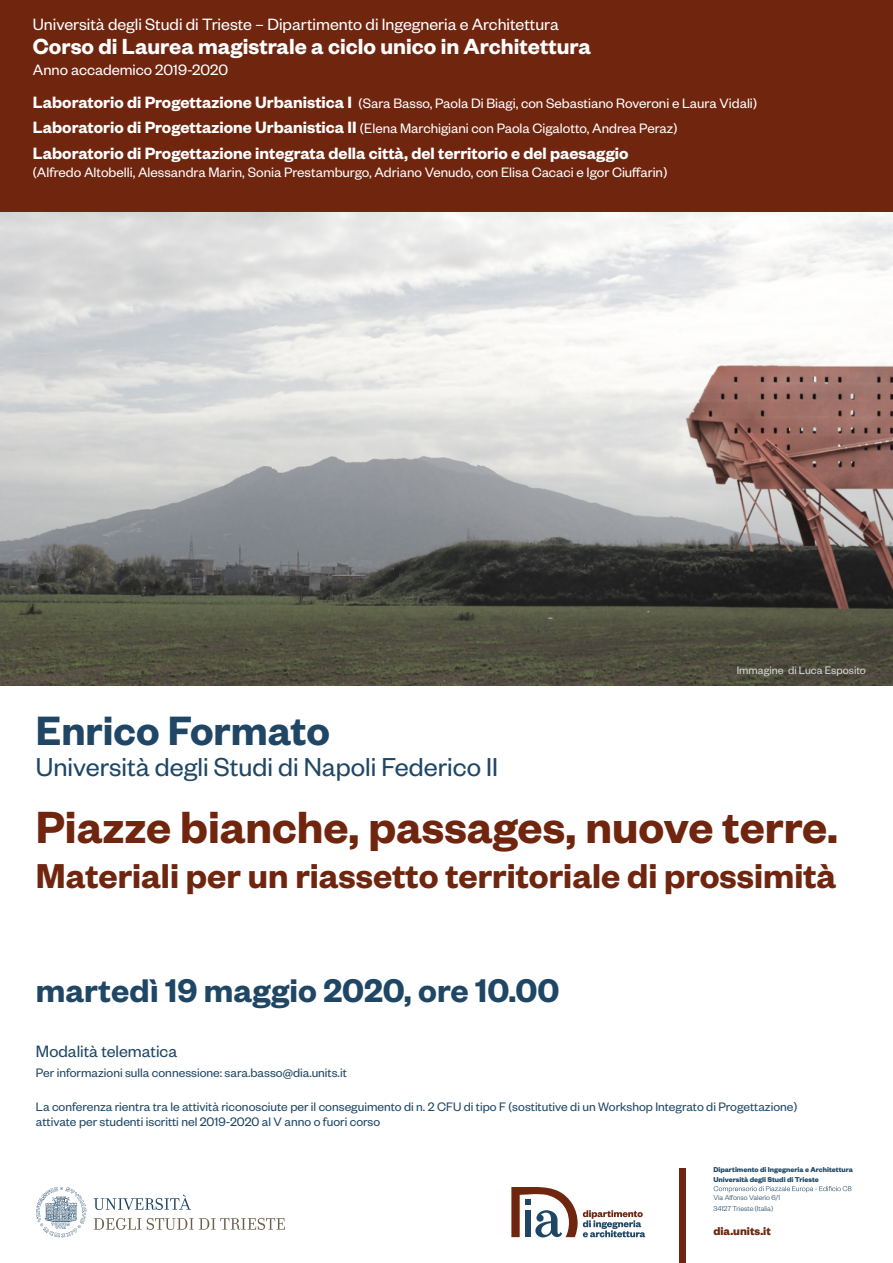
<style>
.page{position:relative;width:893px;height:1263px;background:#fff}
.page>*{position:absolute;margin:0;border:0;box-sizing:border-box;transform-origin:0 0}
.t1{font:600 49.5px "Founders Grotesk";color:#70250f}
.t2{font:600 45px "Founders Grotesk";color:#1f4765}
.t3{font:600 37.95px "Founders Grotesk";color:#70250f}
.t4{font:600 36px "Founders Grotesk";color:#1f4765}
.t5{font:28.5px "Founders Grotesk";color:#1f4765}
.t6{font:600 24px "Founders Grotesk";color:#fff}
.t7{font:600 18px "Founders Grotesk";color:#fff}
.t8{font:18px "Founders Grotesk";color:#fff}
.t9{font:18px "Founders Grotesk";color:#1f4765}
.t10{font:16.5px "Founders Grotesk";color:#fff}
.t11{font:15px/25.5px "Founders Grotesk";color:#fff}
.t12{font:13.5px/15px "Founders Grotesk";color:#1f4765}
.t13{font:700 12.45px "Founders Grotesk";color:#70250f}
.t14{font:12px "Founders Grotesk";color:#d6d6d6}
.t15{font:700 7.8px/9.3px "Founders Grotesk";color:#1f4765}
.t16{font:300 7.8px/10.4px "Founders Grotesk";color:#1f4765}
.s1{font-weight:600;font-size:18px}
</style>
<div class="page">
<div style="left:0;top:0;width:893px;height:213px;background:#70250f"></div>
<svg style="left:511px;top:1187px;width:134px;height:50px"></svg>
<svg style="left:36px;top:1187px;width:50px;height:50px"></svg>
<svg style="left:94px;top:1194px;width:97px;height:16px"></svg>
<svg style="left:94px;top:1218px;width:191px;height:12px"></svg>
<svg style="left:714px;top:1186px;width:137px;height:6px"></svg>
<div style="left:679px;top:1168px;width:7px;height:95px;background:#70250f"></div>
<img style="left:0;top:213px;width:893px;height:473px">
<p class="t8" style="left:33px;top:13px;width:528px">Università degli Studi di Trieste – Dipartimento di Ingegneria e Architettura</p>
<h3 class="t6" style="left:33px;top:31px;width:559px">Corso di Laurea magistrale a ciclo unico in Architettura</h3>
<p class="t10" style="left:33px;top:59px;width:197px">Anno accademico 2019-2020</p>
<p class="t11" style="left:33px;top:89px;width:726px"><span class="s1">Laboratorio di Progettazione Urbanistica I</span> (Sara Basso, Paola Di Biagi, con Sebastiano Roveroni e Laura Vidali)<br><span class="s1">Laboratorio di Progettazione Urbanistica II</span> (Elena Marchigiani con Paola Cigalotto, Andrea Peraz)</p>
<p class="t7" style="left:33px;top:142px;width:597px">Laboratorio di Progettazione integrata della città, del territorio e del paesaggio</p>
<p class="t11" style="left:33px;top:158px;width:636px">(Alfredo Altobelli, Alessandra Marin, Sonia Prestamburgo, Adriano Venudo, con Elisa Cacaci e Igor Ciuffarin)</p>
<p class="t14" style="left:737px;top:663px;width:131px">Immagine di Luca Esposito</p>
<h2 class="t2" style="left:36px;top:702px;width:295px">Enrico Formato</h2>
<h3 class="t5" style="left:36px;top:750px;width:464px">Università degli Studi di Napoli Federico II</h3>
<h1 class="t1" style="left:36px;top:796px;width:804px">Piazze bianche, passages, nuove terre.</h1>
<h3 class="t3" style="left:36px;top:852px;width:802px">Materiali per un riassetto territoriale di prossimità</h3>
<h3 class="t4" style="left:36px;top:967px;width:525px">martedì 19 maggio 2020, ore 10.00</h3>
<p class="t9" style="left:36px;top:1041px;width:143px">Modalità telematica</p>
<p class="t12" style="left:36px;top:1064px;width:312px">Per informazioni sulla connessione: sara.basso@dia.units.it</p>
<p class="t12" style="left:36px;top:1099px;width:763px">La conferenza rientra tra le attività riconosciute per il conseguimento di n. 2 CFU di tipo F (sostitutive di un Workshop Integrato di Progettazione) attivate per studenti iscritti nel 2019-2020 al V anno o fuori corso</p>
<p class="t15" style="left:713px;top:1165px;width:141px">Dipartimento di Ingegneria e Architettura<br>Università degli Studi di Trieste</p>
<p class="t16" style="left:713px;top:1192px;width:68px">Via Alfonso Valerio 6/1<br>34127 Trieste (Italia)</p>
<p class="t13" style="left:713px;top:1223px;width:59px">dia.units.it</p>
</div>
